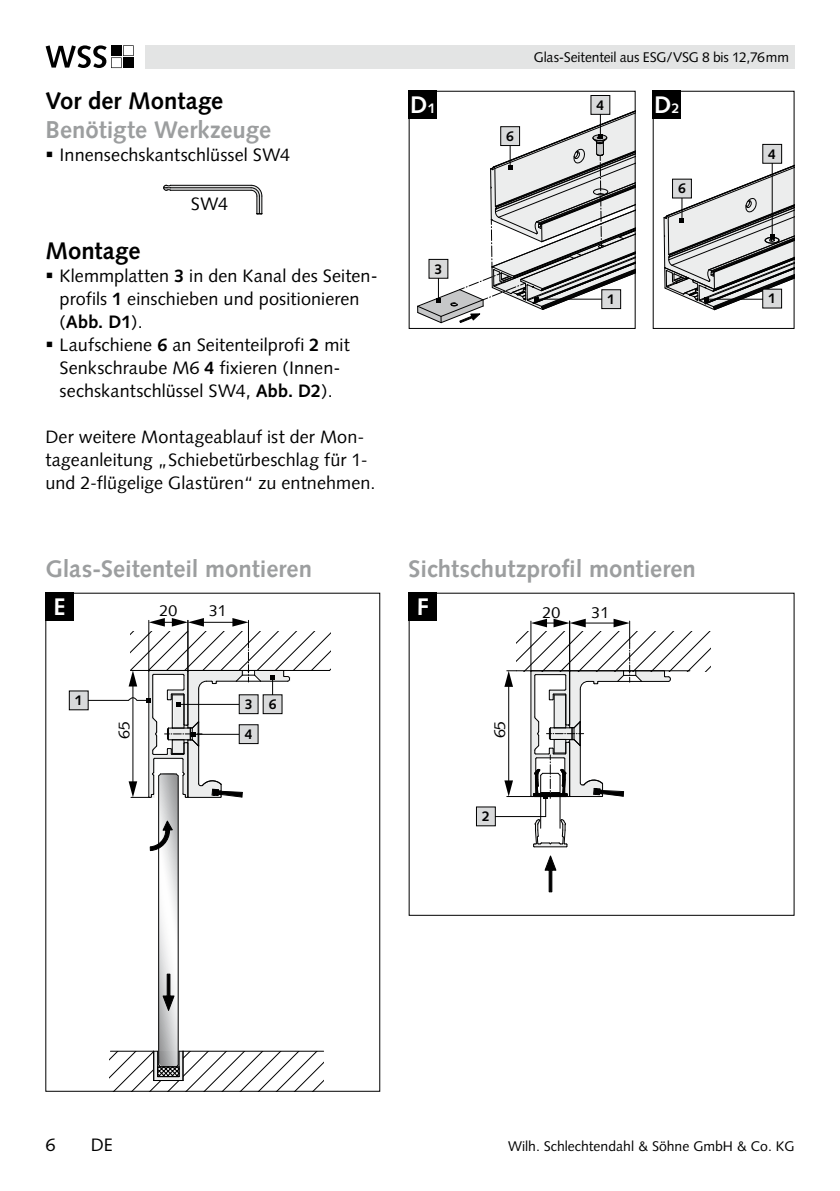
<style>
.page{position:relative;width:840px;height:1191px;background:#fff}
.page>*{position:absolute;margin:0;border:0;box-sizing:border-box;transform-origin:0 0}
.t1{font:700 24px "Syntax Com";color:#9c9e9f}
.t2{font:700 24px "Syntax";color:#000}
.t3{font:700 24px "Syntax";color:#fff}
.t4{font:18px/23px "Syntax";letter-spacing:.005em;color:#000}
.t5{font:18px/23px "Syntax Com";letter-spacing:.005em;color:#000}
.t6{font:15.8px "Syntax Com";color:#000}
.t7{font:14px "Syntax";color:#000}
.t8{font:700 14px/30px "Syntax";color:#000}
.s1{font-weight:700}
.s2{font-size:14px}
</style>
<div class="page">
<svg style="left:46px;top:45px;width:88px;height:23px"></svg>
<div style="left:145px;top:45px;width:649px;height:23px;background:#e3e4e4"></div>
<div style="left:408px;top:91px;width:29px;height:28px;background:#000"></div>
<svg style="left:417px;top:91px;width:218px;height:233px"></svg>
<div style="left:590px;top:95px;width:19px;height:19px;background:#d9dadb"></div>
<div style="left:590px;top:95px;width:20px;height:20px;border:1px solid #000"></div>
<div style="left:500px;top:127px;width:19px;height:18px;background:#d9dadb"></div>
<div style="left:500px;top:126px;width:20px;height:20px;border:1px solid #000"></div>
<div style="left:429px;top:259px;width:18px;height:19px;background:#d9dadb"></div>
<div style="left:428px;top:259px;width:20px;height:20px;border:1px solid #000"></div>
<div style="left:601px;top:290px;width:19px;height:18px;background:#d9dadb"></div>
<div style="left:652px;top:91px;width:142px;height:238px;border:1px solid #000"></div>
<div style="left:652px;top:91px;width:28px;height:28px;background:#000"></div>
<svg style="left:663px;top:91px;width:131px;height:219px"></svg>
<div style="left:762px;top:144px;width:19px;height:19px;background:#d9dadb"></div>
<div style="left:672px;top:179px;width:19px;height:19px;background:#d9dadb"></div>
<div style="left:762px;top:289px;width:19px;height:19px;background:#d9dadb"></div>
<div style="left:45px;top:592px;width:29px;height:29px;background:#000"></div>
<div style="left:408px;top:592px;width:29px;height:29px;background:#000"></div>
<svg style="left:476px;top:619px;width:233px;height:273px"></svg>
<div style="left:476px;top:807px;width:19px;height:19px;background:#d9dadb"></div>
<svg style="left:87px;top:618px;width:243px;height:473px"></svg>
<div style="left:69px;top:691px;width:19px;height:19px;background:#d9dadb"></div>
<div style="left:69px;top:690px;width:20px;height:20px;border:1px solid #000"></div>
<svg style="left:163px;top:185px;width:99px;height:30px"></svg>
<h1 class="t2" style="left:45px;top:87px;width:179px">Vor der Montage</h1>
<h1 class="t1" style="left:45px;top:115px;width:227px">Benötigte Werkzeuge</h1>
<p class="t4" style="left:60px;top:143px;width:232px">Innensechskantschlüssel SW4</p>
<p class="t5" style="left:191px;top:192px;width:39px">SW4</p>
<h1 class="t2" style="left:45px;top:236px;width:96px">Montage</h1>
<p class="t4" style="left:59px;top:264px;width:319px">Klemmplatten <span class="s1">3</span> in den Kanal des Seiten&shy;profils <span class="s1">1</span> einschieben und positionieren (<span class="s1">Abb. D1</span>).<br>Laufschiene <span class="s1">6</span> an Seitenteilprofi <span class="s1">2</span> mit Senkschraube M6 <span class="s1">4</span> fixieren (Innen&shy;sechskantschlüssel SW4, <span class="s1">Abb. D2</span>).</p>
<p class="t5" style="left:45px;top:425px;width:331px">Der weitere Montageablauf ist der Mon&shy;tageanleitung „Schiebetürbeschlag für 1- und 2-flügelige Glastüren“ zu entnehmen.</p>
<p class="t7" style="left:533px;top:49px;width:256px">Glas-Seitenteil aus ESG/VSG 8 bis 12,76mm</p>
<h1 class="t3" style="left:410px;top:91px;width:27px">D<span class="s2">1</span></h1>
<p class="t8" style="left:596px;top:90px;width:9px">4</p>
<p class="t8" style="left:506px;top:121px;width:9px">6</p>
<p class="t8" style="left:434px;top:254px;width:9px">3</p>
<p class="t8" style="left:607px;top:284px;width:9px">1</p>
<h1 class="t3" style="left:653px;top:91px;width:27px">D<span class="s2">2</span></h1>
<p class="t8" style="left:677px;top:174px;width:9px">6</p>
<p class="t8" style="left:767px;top:139px;width:9px">4</p>
<p class="t8" style="left:767px;top:283px;width:9px">1</p>
<h1 class="t1" style="left:45px;top:554px;width:268px">Glas-Seitenteil montieren</h1>
<h1 class="t1" style="left:408px;top:554px;width:288px">Sichtschutzprofil montieren</h1>
<h1 class="t3" style="left:53px;top:593px;width:13px">E</h1>
<h1 class="t3" style="left:416px;top:593px;width:13px">F</h1>
<p class="t6" style="left:159px;top:600px;width:19px">20</p>
<p class="t6" style="left:209px;top:600px;width:19px">31</p>
<p class="t8" style="left:75px;top:685px;width:9px">1</p>
<p class="t6" style="left:115px;top:738px;width:19px;rotate:-90deg">65</p>
<p class="t8" style="left:244px;top:689px;width:33px">3 6<br>4</p>
<p class="t6" style="left:542px;top:603px;width:19px">20</p>
<p class="t6" style="left:591px;top:603px;width:19px">31</p>
<p class="t6" style="left:490px;top:738px;width:19px;rotate:-90deg">65</p>
<p class="t8" style="left:481px;top:801px;width:9px">2</p>
<p class="t4" style="left:45px;top:1133px;width:12px">6</p>
<p class="t4" style="left:91px;top:1133px;width:23px">DE</p>
<p class="t7" style="left:508px;top:1138px;width:288px">Wilh. Schlechtendahl &amp; Söhne GmbH &amp; Co. KG</p>
</div>
